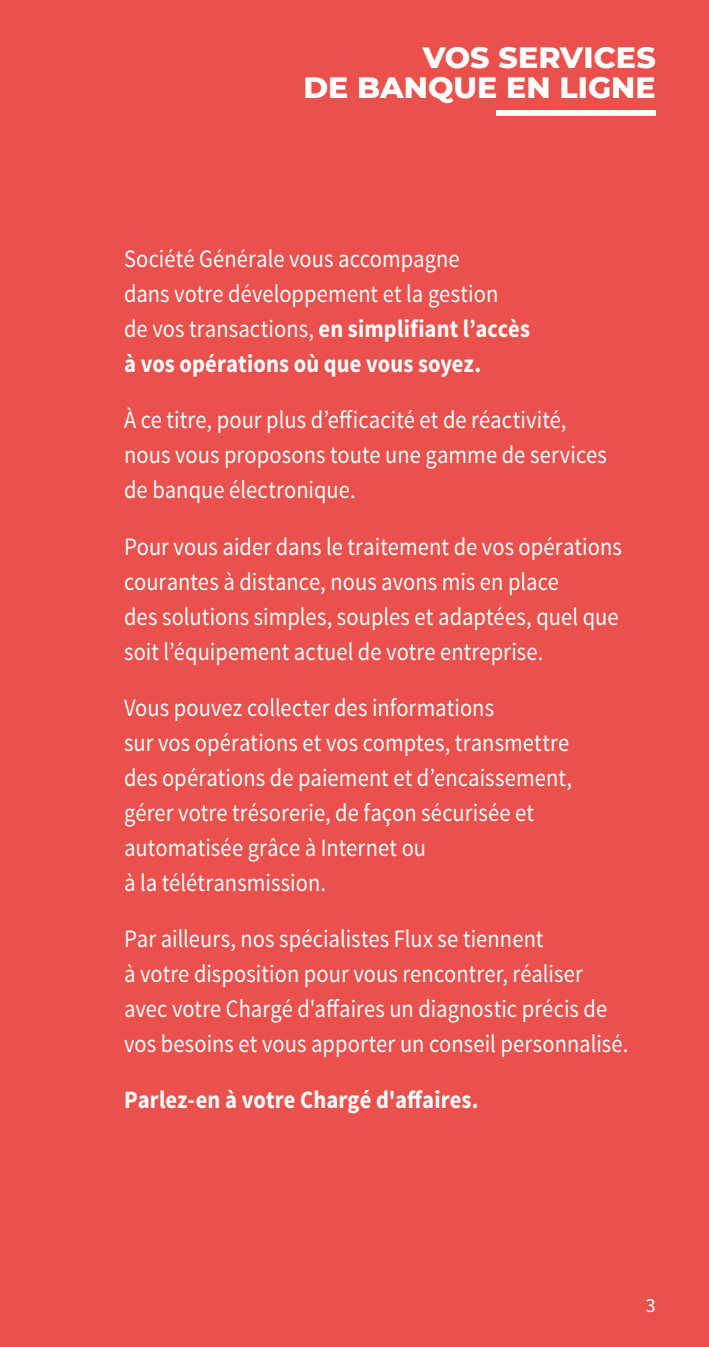
<style>
.page{position:relative;width:709px;height:1347px;background:#fff}
.page>*{position:absolute;margin:0;border:0;box-sizing:border-box;transform-origin:0 0}
.t1{font:800 30px/30px "Montserrat";letter-spacing:.005em;color:#fff;text-align:right}
.t2{font:25px/35px "Source Sans Pro";letter-spacing:.005em;color:#fff;scale:.9 1}
.t3{font:700 25px "Source Sans Pro";letter-spacing:.005em;color:#fff;scale:.9 1}
.t4{font:20px "Source Sans Pro";color:#fff}
.s1{font-weight:700}
</style>
<div class="page">
<div style="left:0;top:0;width:709px;height:1346px;background:#ea504c"></div>
<div style="left:496px;top:110px;width:160px;height:6px;background:#fff"></div>
<p class="t1" style="left:303px;top:41px;width:354px">VOS SERVICES<br>DE BANQUE EN LIGNE</p>
<p class="t2" style="left:124px;top:241px;width:452px">Société Générale vous accompagne<br>dans votre développement et la gestion<br>de vos transactions, <span class="s1">en simplifiant l’accès à vos opérations où que vous soyez.</span></p>
<p class="t2" style="left:124px;top:403px;width:538px">À ce titre, pour plus d’efficacité et de réactivité, nous vous proposons toute une gamme de services de banque électronique.</p>
<p class="t2" style="left:124px;top:529px;width:554px">Pour vous aider dans le traitement de vos opérations courantes à distance, nous avons mis en place<br>des solutions simples, souples et adaptées, quel que soit l’équipement actuel de votre entreprise.</p>
<p class="t2" style="left:124px;top:690px;width:499px">Vous pouvez collecter des informations<br>sur vos opérations et vos comptes, transmettre des opérations de paiement et d’encaissement, gérer votre trésorerie, de façon sécurisée et automatisée grâce à Internet ou<br>à la télétransmission.</p>
<p class="t2" style="left:124px;top:921px;width:562px">Par ailleurs, nos spécialistes Flux se tiennent<br>à votre disposition pour vous rencontrer, réaliser avec votre Chargé d'affaires un diagnostic précis de vos besoins et vous apporter un conseil personnalisé.</p>
<p class="t3" style="left:124px;top:1084px;width:395px">Parlez-en à votre Chargé d'affaires.</p>
<p class="t4" style="left:646px;top:1293px;width:11px">3</p>
</div>
